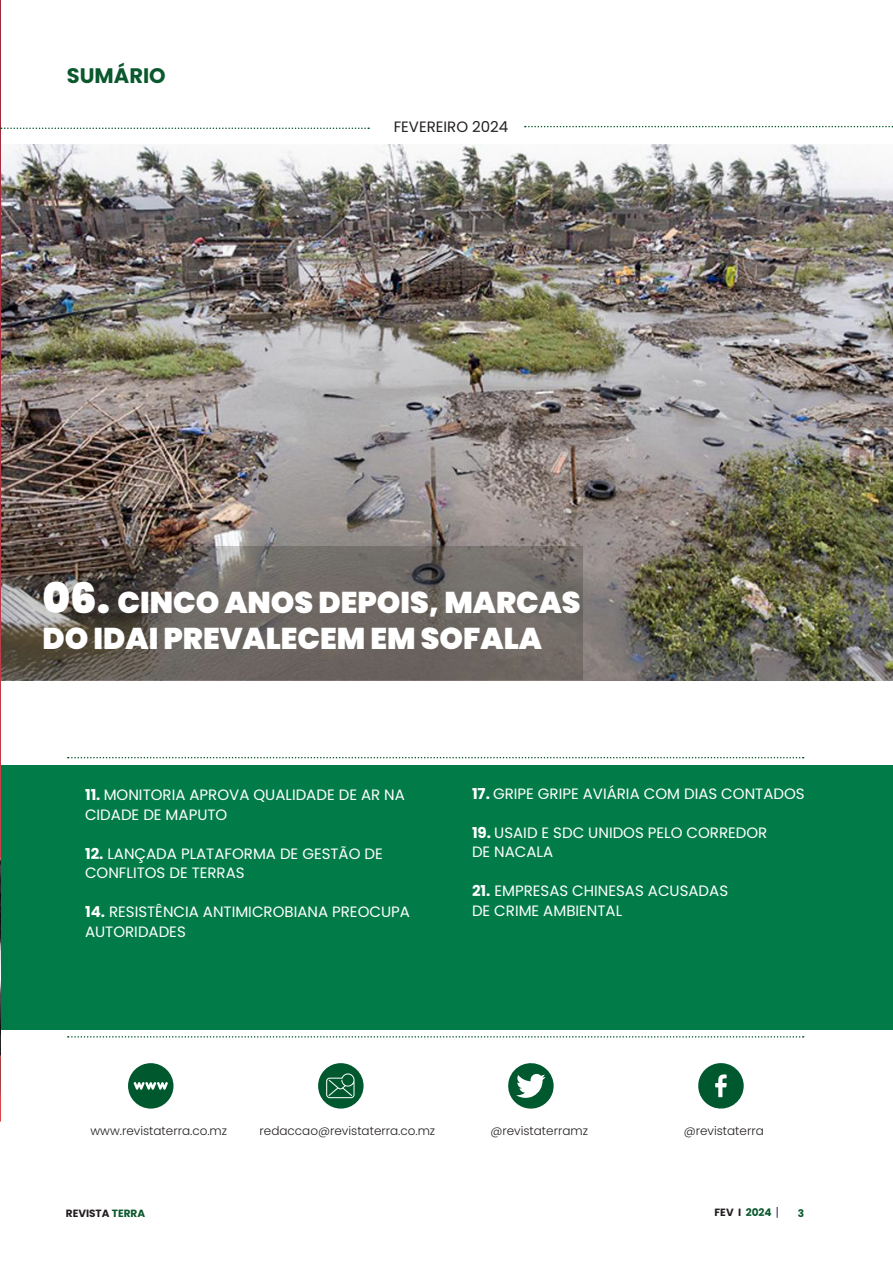
<style>
.page{position:relative;width:893px;height:1263px;background:#fff}
.page>*{position:absolute;margin:0;border:0;box-sizing:border-box;transform-origin:0 0}
.t1{font:900 30px/36px "Poppins";color:#fff}
.t2{font:700 21px "Poppins";color:#0a582d}
.t3{font:15px/19.5px "Poppins";color:#fff}
.t4{font:15px "Poppins";color:#231f20}
.t5{font:300 12px "Poppins";color:#231f20}
.t6{font:700 10.5px "Poppins";color:#231f20}
.t7{font:700 10.5px "Poppins";color:#0a582d}
.s1{font-size:42px}
.s2{font-weight:700}
.s3{color:#0a582d}
</style>
<div class="page">
<img style="left:1px;top:145px;width:892px;height:535px">
<svg style="left:1px;top:546px;width:582px;height:134px;background:#68625c"></svg>
<div style="left:0;top:765px;width:893px;height:265px;background:#017c48"></div>
<img style="left:0;top:0;width:1px;height:1122px">
<svg style="left:1px;top:128px;width:368px;height:1px"></svg>
<svg style="left:68px;top:1036px;width:736px;height:1px"></svg>
<svg style="left:68px;top:757px;width:736px;height:1px"></svg>
<svg style="left:525px;top:126px;width:368px;height:1px"></svg>
<svg style="left:128px;top:1063px;width:45px;height:45px"></svg>
<svg style="left:508px;top:1063px;width:46px;height:45px"></svg>
<div style="left:318px;top:1063px;width:46px;height:45px;background:#00592e;border-radius:50%"></div>
<svg style="left:326px;top:1073px;width:28px;height:25px"></svg>
<svg style="left:698px;top:1063px;width:46px;height:46px"></svg>
<h2 class="t2" style="left:67px;top:64px;width:100px">SUMÁRIO</h2>
<p class="t4" style="left:394px;top:118px;width:116px">FEVEREIRO 2024</p>
<h1 class="t1" style="left:43px;top:585px;width:540px"><span class="s1">06.</span> CINCO ANOS DEPOIS, MARCAS<br>DO IDAI PREVALECEM EM SOFALA</h1>
<p class="t3" style="left:85px;top:785px;width:321px"><span class="s2">11.</span> MONITORIA APROVA QUALIDADE DE AR NA<br>CIDADE DE MAPUTO</p>
<p class="t3" style="left:85px;top:844px;width:299px"><span class="s2">12.</span> LANÇADA PLATAFORMA DE GESTÃO DE<br>CONFLITOS DE TERRAS</p>
<p class="t3" style="left:85px;top:902px;width:326px"><span class="s2">14.</span> RESISTÊNCIA ANTIMICROBIANA PREOCUPA<br>AUTORIDADES</p>
<p class="t3" style="left:472px;top:784px;width:334px"><span class="s2">17.</span> GRIPE GRIPE AVIÁRIA COM DIAS CONTADOS</p>
<p class="t3" style="left:472px;top:823px;width:297px"><span class="s2">19.</span> USAID E SDC UNIDOS PELO CORREDOR<br>DE NACALA</p>
<p class="t3" style="left:472px;top:881px;width:258px"><span class="s2">21.</span> EMPRESAS CHINESAS ACUSADAS<br>DE CRIME AMBIENTAL</p>
<p class="t5" style="left:90px;top:1124px;width:138px">www.revistaterra.co.mz</p>
<p class="t5" style="left:260px;top:1124px;width:177px">redaccao@revistaterra.co.mz</p>
<p class="t5" style="left:490px;top:1124px;width:99px">@revistaterramz</p>
<p class="t5" style="left:684px;top:1124px;width:82px">@revistaterra</p>
<p class="t6" style="left:66px;top:1207px;width:81px">REVISTA <span class="s3">TERRA</span></p>
<p class="t6" style="left:715px;top:1206px;width:59px">FEV I <span class="s3">2024</span></p>
<p class="t7" style="left:798px;top:1207px;width:8px">3</p>
</div>
